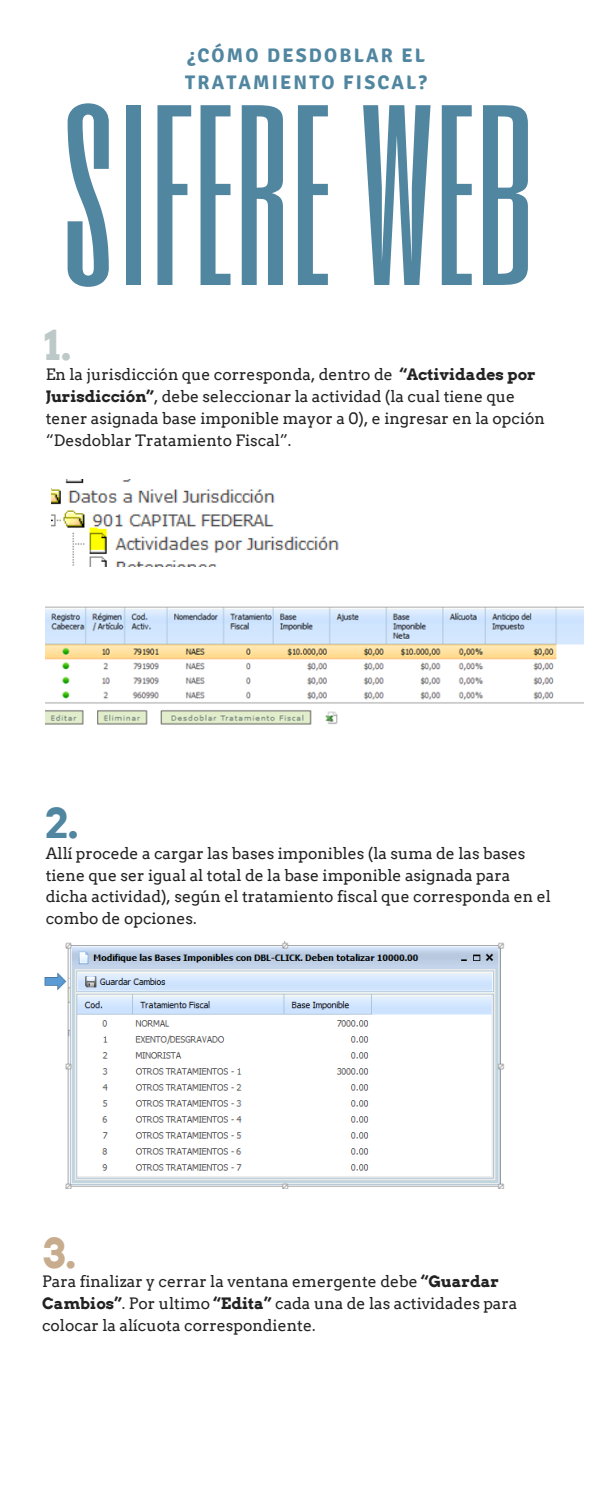
<style>
.page{position:relative;width:600px;height:1500px;background:#fff}
.page>*{position:absolute;margin:0;border:0;box-sizing:border-box;transform-origin:0 0}
.t1{font:239.7px "Six Caps";color:#5186a0}
.t2{font:700 41.3px "Arvo";color:#bdc8c8}
.t3{font:700 41.3px "Arvo";color:#5186a0}
.t4{font:700 41.3px "Arvo";color:#c7ac8e}
.t5{font:700 19.7px/27px "Signika";letter-spacing:.11em;color:#5186a0}
.t6{font:15.7px/21.8px "Arvo";color:#222}
.s1{font-weight:700}
</style>
<div class="page">
<img style="left:51px;top:479px;width:288px;height:88px">
<img style="left:46px;top:606px;width:538px;height:119px">
<img style="left:44px;top:941px;width:461px;height:248px">
<p class="t5" style="left:185px;top:42px;width:243px">¿CÓMO DESDOBLAR EL<br>TRATAMIENTO FISCAL?</p>
<h1 class="t1" style="left:60px;top:20px;width:477px">SIFEREWEB</h1>
<h2 class="t2" style="left:44px;top:320px;width:29px">1.</h2>
<p class="t6" style="left:46px;top:364px;width:501px">En la jurisdicción que corresponda, dentro de <span class="s1">“Actividades por Jurisdicción”</span>, debe seleccionar la actividad (la cual tiene que tener asignada base imponible mayor a 0), e ingresar en la opción “Desdoblar Tratamiento Fiscal”.</p>
<h2 class="t3" style="left:44px;top:798px;width:36px">2.</h2>
<p class="t6" style="left:46px;top:842px;width:507px">Allí procede a cargar las bases imponibles (la suma de las bases tiene que ser igual al total de la base imponible asignada para dicha actividad), según el tratamiento fiscal que corresponda en el combo de opciones.</p>
<h2 class="t4" style="left:44px;top:1228px;width:34px">3.</h2>
<p class="t6" style="left:42px;top:1271px;width:477px">Para finalizar y cerrar la ventana emergente debe <span class="s1">“Guardar<br>Cambios”</span>. Por ultimo <span class="s1">“Edita”</span> cada una de las actividades para colocar la alícuota correspondiente.</p>
</div>
